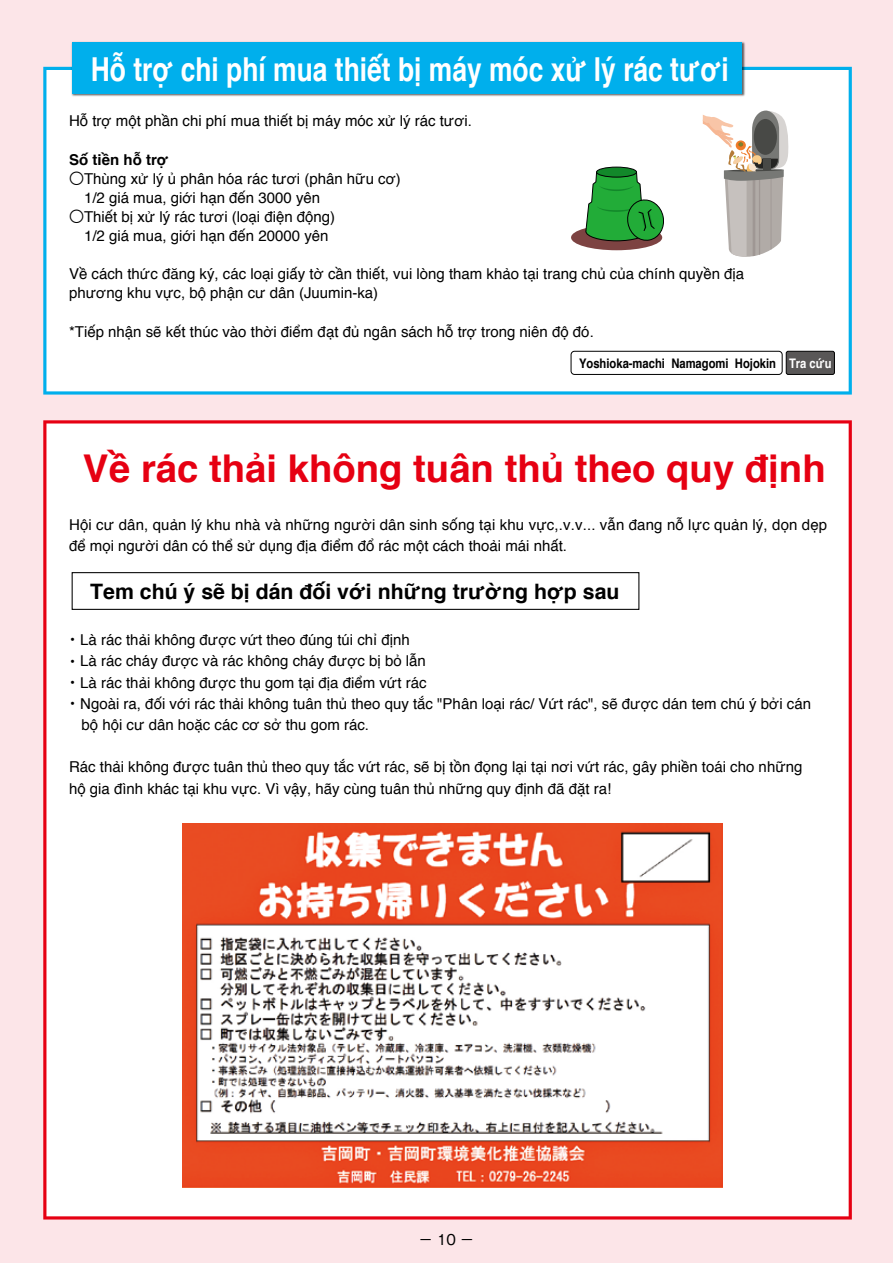
<style>
.page{position:relative;width:893px;height:1263px;background:#fce5e8}
.page>*{position:absolute;margin:0;border:0;box-sizing:border-box;transform-origin:0 0}
.t1{font:700 38.25px "Helvetica";color:#e60012}
.t2{font:700 33px "Helvetica";color:#fff;scale:.8 1}
.t3{font:700 21.3px "Helvetica";color:#000}
.t4{font:15px/21.3px "Helvetica";color:#000}
.t5{font:700 15px "Helvetica";color:#000}
.t6{font:13.8px "Gothic MB101 Pro";color:#000}
.t7{font:700 13.2px "Helvetica";color:#000;scale:.85 1}
.s1{font-family:"Koz Go Pr 6 N"}
.s2{color:#fff}
</style>
<div class="page">
<div style="left:43px;top:67px;width:809px;height:328px;background:#fff"></div>
<div style="left:43px;top:420px;width:809px;height:799px;background:#fff"></div>
<img style="left:71px;top:41px;width:675px;height:57px">
<div style="left:72px;top:42px;width:670px;height:52px;background:#00afec"></div>
<svg style="left:703px;top:110px;width:86px;height:147px;background:#ccc7c2"></svg>
<div style="left:571px;top:225px;width:91px;height:25px;background:#7d4342;border-radius:50%"></div>
<div style="left:597px;top:167px;width:39px;height:10px;background:#12882a;border-radius:50%"></div>
<div style="left:596px;top:167px;width:41px;height:10px;border:1px solid #000;border-radius:50%"></div>
<svg style="left:585px;top:171px;width:80px;height:75px;background:#54a85e"></svg>
<div style="left:72px;top:572px;width:567px;height:38px;border:1px solid #000"></div>
<img style="left:183px;top:823px;width:540px;height:364px">
<div style="left:786px;top:351px;width:48px;height:23px;background:#595757;border-radius:2px"></div>
<div style="left:786px;top:351px;width:49px;height:24px;border:1px solid #000;border-radius:2px"></div>
<div style="left:571px;top:351px;width:211px;height:23px;background:#fff;border-radius:3px"></div>
<div style="left:571px;top:351px;width:211px;height:24px;border:1px solid #000;border-radius:3px"></div>
<h2 class="t2" style="left:91px;top:43px;width:799px">Hỗ trợ chi phí mua thiết bị máy móc xử lý rác tươi</h2>
<p class="t4" style="left:69px;top:111px;width:405px">Hỗ trợ một phần chi phí mua thiết bị máy móc xử lý rác tươi.</p>
<p class="t5" style="left:69px;top:147px;width:101px">Số tiền hỗ trợ</p>
<p class="t4" style="left:69px;top:168px;width:333px"><span class="s1">〇</span>Thùng xử lý ủ phân hóa rác tươi (phân hữu cơ)</p>
<p class="t4" style="left:84px;top:187px;width:238px">1/2 giá mua, giới hạn đến 3000 yên</p>
<p class="t4" style="left:69px;top:207px;width:268px"><span class="s1">〇</span>Thiết bị xử lý rác tươi (loại điện động)</p>
<p class="t4" style="left:84px;top:226px;width:246px">1/2 giá mua, giới hạn đến 20000 yên</p>
<p class="t4" style="left:69px;top:265px;width:677px;line-height:19.2px">Về cách thức đăng ký, các loại giấy tờ cần thiết, vui lòng tham khảo tại trang chủ của chính quyền địa phương khu vực, bộ phận cư dân (Juumin-ka)</p>
<p class="t4" style="left:69px;top:321px;width:526px">*Tiếp nhận sẽ kết thúc vào thời điểm đạt đủ ngân sách hỗ trợ trong niên độ đó.</p>
<p class="t7" style="left:579px;top:353px;width:299px">Yoshioka-machi Namagomi Hojokin <span class="s2">Tra cứu</span></p>
<h1 class="t1" style="left:83px;top:438px;width:744px">Về rác thải không tuân thủ theo quy định</h1>
<p class="t4" style="left:69px;top:515px;width:760px">Hội cư dân, quản lý khu nhà và những người dân sinh sống tại khu vực,.v.v... vẫn đang nỗ lực quản lý, dọn dẹp để mọi người dân có thể sử dụng địa điểm đổ rác một cách thoải mái nhất.</p>
<h3 class="t3" style="left:90px;top:575px;width:531px">Tem chú ý sẽ bị dán đối với những trường hợp sau</h3>
<p class="t4" style="left:65px;top:630px;width:346px"><span class="s1">・</span>Là rác thải không được vứt theo đúng túi chỉ định</p>
<p class="t4" style="left:65px;top:651px;width:362px"><span class="s1">・</span>Là rác cháy được và rác không cháy được bị bỏ lẫn</p>
<p class="t4" style="left:65px;top:672px;width:363px"><span class="s1">・</span>Là rác thải không được thu gom tại địa điểm vứt rác</p>
<p class="t4" style="left:65px;top:693px;width:747px"><span class="s1">・</span>Ngoài ra, đối với rác thải không tuân thủ theo quy tắc "Phân loại rác/ Vứt rác", sẽ được dán tem chú ý bởi cán</p>
<p class="t4" style="left:82px;top:714px;width:289px">bộ hội cư dân hoặc các cơ sở thu gom rác.</p>
<p class="t4" style="left:69px;top:757px;width:735px">Rác thải không được tuân thủ theo quy tắc vứt rác, sẽ bị tồn đọng lại tại nơi vứt rác, gây phiền toái cho những hộ gia đình khác tại khu vực. Vì vậy, hãy cùng tuân thủ những quy định đã đặt ra!</p>
<p class="t6" style="left:419px;top:1228px;width:57px">－ 10 －</p>
</div>
